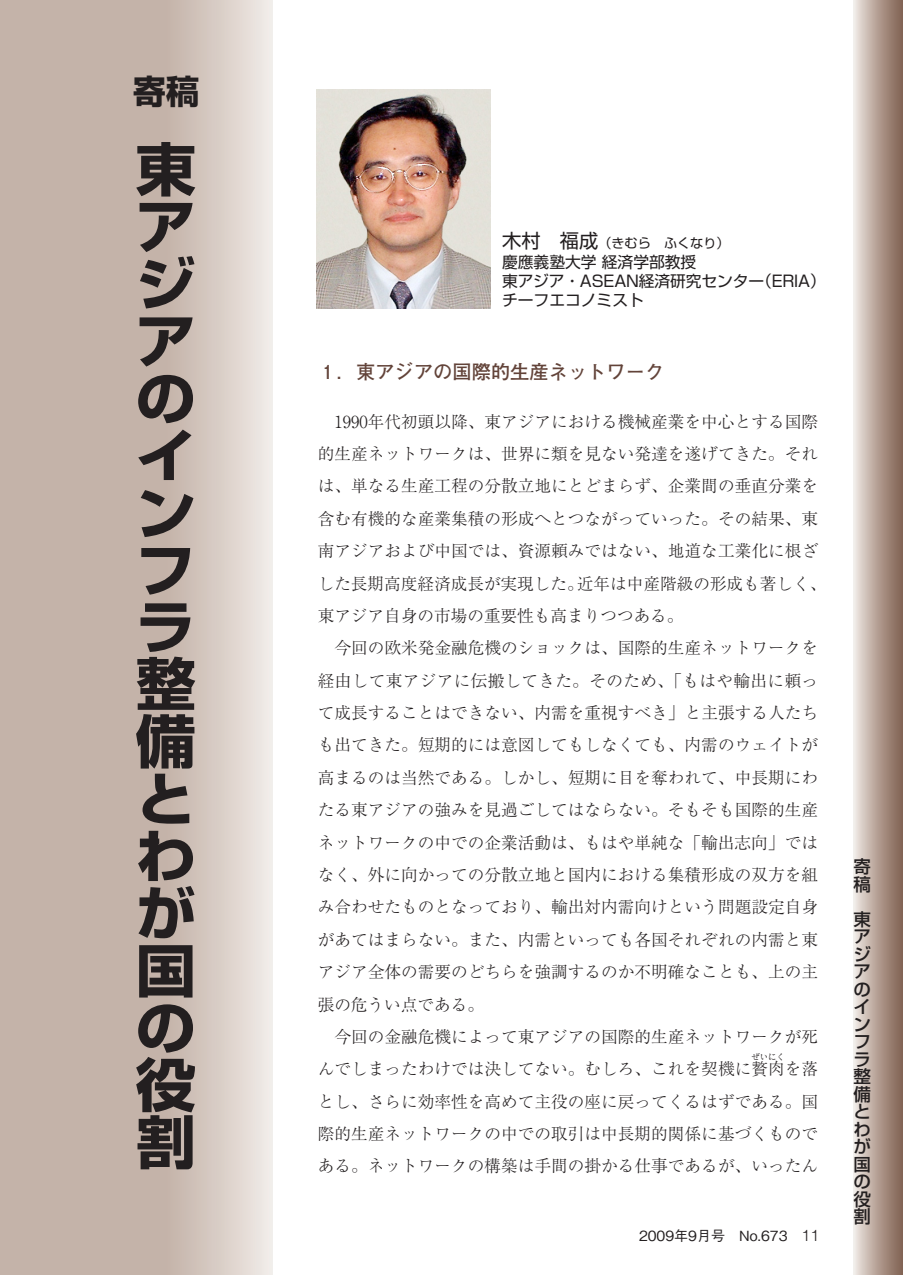
<style>
.page{position:relative;width:903px;height:1275px;background:#fff}
.page>*{position:absolute;margin:0;border:0;box-sizing:border-box;transform-origin:0 0}
.寄稿タテ-見出し{font:700 57.4px/57.2px "Shin Go Pr 5";color:#231f20;text-align:justify;scale:1.05 1}
.寄稿タテ-見出し-2{font:700 33.25px "Shin Go Pr 5";color:#231f20}
.寄稿タテ-タイトル大{font:700 19.25px "Futo Go B101 Pr 5";color:#624339}
.t1{font:500 17.5px/17.5px "Shin Go Pr 5";color:#231f20}
.寄稿タテ-本文{font:300 16.62px/32.4px "Ryumin Pr 5";letter-spacing:.005em;color:#231f20}
.寄稿タテ-氏名_肩書き{font:15.75px "Shin Go Pr 5";color:#231f20}
.t2{font:500 14px "Gothic BBB Pr 5";color:#231f20}
.寄稿タテ-氏名_肩書き-2{font:13.12px "Shin Go Pr 5";color:#231f20}
.寄稿タテ-本文-2{font:300 8.4px "Ryumin Pr 5";color:#231f20}
.s1{font-size:19.25px}
.s2{font-family:"Helvetica";font-weight:300;font-size:15.75px}
</style>
<div class="page">
<div style="left:0;top:0;width:166px;height:1275px;background:#c4b3a9"></div>
<div style="left:166px;top:0;width:107px;height:1275px;background:linear-gradient(to right,#c3b1a7,#f1ece9)"></div>
<div style="left:853px;top:0;width:50px;height:1275px;background:linear-gradient(to right,#efe7e2,#7f5f4f)"></div>
<img style="left:317px;top:89px;width:173px;height:219px">
<p class="寄稿タテ-見出し-2" style="left:133px;top:65px;width:68px">寄稿</p>
<p class="寄稿タテ-見出し" style="left:136px;top:137px;width:58px">東アジアのインフラ整備とわが国の役割</p>
<p class="寄稿タテ-氏名_肩書き-2" style="left:502px;top:232px;width:229px"><span class="s1">木村　福成</span>（きむら　ふくなり）</p>
<p class="寄稿タテ-氏名_肩書き" style="left:502px;top:249px;width:196px">慶應義塾大学 経済学部教授</p>
<p class="寄稿タテ-氏名_肩書き" style="left:502px;top:268px;width:325px">東アジア・ASEAN経済研究センター（ERIA）</p>
<p class="寄稿タテ-氏名_肩書き" style="left:502px;top:287px;width:143px">チーフエコノミスト</p>
<p class="寄稿タテ-タイトル大" style="left:318px;top:356px;width:348px">₁．東アジアの国際的生産ネットワーク</p>
<p class="寄稿タテ-本文" style="left:318px;top:404px;width:510px">　1990年代初頭以降、東アジアにおける機械産業を中心とする国際的生産ネットワークは、世界に類を見ない発達を遂げてきた。それは、単なる生産工程の分散立地にとどまらず、企業間の垂直分業を含む有機的な産業集積の形成へとつながっていった。その結果、東南アジアおよび中国では、資源頼みではない、地道な工業化に根ざした長期高度経済成長が実現した。近年は中産階級の形成も著しく、東アジア自身の市場の重要性も高まりつつある。</p>
<p class="寄稿タテ-本文" style="left:318px;top:631px;width:502px;text-align:justify">　今回の欧米発金融危機のショックは、国際的生産ネットワークを経由して東アジアに伝搬してきた。そのため、「もはや輸出に頼って成長することはできない、内需を重視すべき」と主張する人たちも出てきた。短期的には意図してもしなくても、内需のウェイトが高まるのは当然である。しかし、短期に目を奪われて、中長期にわたる東アジアの強みを見過ごしてはならない。そもそも国際的生産ネットワークの中での企業活動は、もはや単純な「輸出志向」ではなく、外に向かっての分散立地と国内における集積形成の双方を組み合わせたものとなっており、輸出対内需向けという問題設定自身があてはまらない。また、内需といっても各国それぞれの内需と東アジア全体の需要のどちらを強調するのか不明確なことも、上の主張の危うい点である。</p>
<p class="寄稿タテ-本文" style="left:318px;top:1019px;width:502px">　今回の金融危機によって東アジアの国際的生産ネットワークが死んでしまったわけでは決してない。むしろ、これを契機に贅肉を落</p>
<p class="寄稿タテ-本文-2" style="left:751px;top:1050px;width:35px">ぜいにく</p>
<p class="寄稿タテ-本文" style="left:318px;top:1084px;width:502px;text-align:justify">とし、さらに効率性を高めて主役の座に戻ってくるはずである。国際的生産ネットワークの中での取引は中長期的関係に基づくものである。ネットワークの構築は手間の掛かる仕事であるが、いったん</p>
<p class="t2" style="left:639px;top:1224px;width:182px">2009年9月号　No.673　<span class="s2">11</span></p>
<p class="t1" style="left:853px;top:856px;width:18px">寄稿</p>
<p class="t1" style="left:853px;top:909px;width:19px;text-align:justify">東アジアのインフラ整備とわが国の役割</p>
</div>
